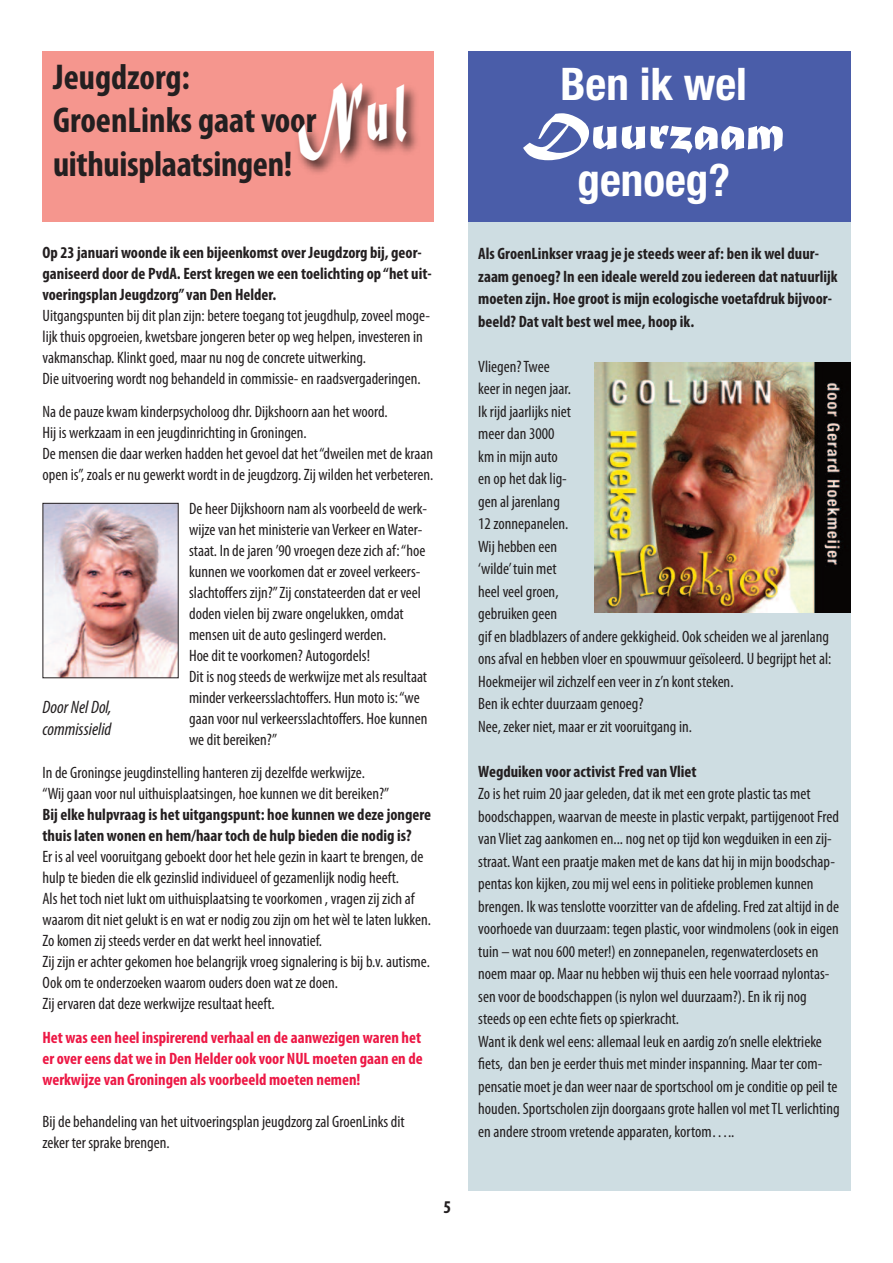
<style>
.page{position:relative;width:893px;height:1263px;background:#fff}
.page>*{position:absolute;margin:0;border:0;box-sizing:border-box;transform-origin:0 0}
.t1{font:87px "Matura MT Script Capitals";color:#fff;scale:.51 1}
.t2{font:54px "Matura MT Script Capitals";color:#fff}
.t3{font:700 condensed 45px "Helvetica Neue";color:#fff}
.t4{font:700 condensed 36px/43.7px "Myriad Pro";letter-spacing:-.005em;color:#231f20}
.t5{font:italic condensed 18px/21.6px "Myriad Pro";color:#231f20}
.t6{font:700 condensed 18px "Myriad Pro";color:#231f20}
.t7{font:condensed 16.5px/22.5px "Myriad Pro";color:#231f20}
.t8{font:700 condensed 16.5px/22.5px "Myriad Pro";color:#231f20}
.t9{font:700 condensed 16.5px/21px "Myriad Pro";color:#ed1845;text-align:justify}
</style>
<div class="page">
<div style="left:43px;top:51px;width:391px;height:170px;background:#f5968e"></div>
<div style="left:468px;top:221px;width:382px;height:970px;background:#cedde2"></div>
<img style="left:594px;top:362px;width:256px;height:250px">
<div style="left:468px;top:51px;width:382px;height:170px;background:#4a5da9"></div>
<img style="left:45px;top:505px;width:132px;height:171px">
<img style="left:268px;top:86px;width:166px;height:136px">
<h3 class="t4" style="left:53px;top:58px;width:265px">Jeugdzorg:<br>GroenLinks gaat voor uithuisplaatsingen!</h3>
<h1 class="t1" style="left:299px;top:58px;width:214px">Nul</h1>
<p class="t8" style="left:43px;top:243px;width:391px;line-height:21px">op 23 januari woonde ik een bijeenkomst over Jeugdzorg bij, geor&shy;ganiseerd door de Pvda. Eerst kregen we een toelichting op “het uit&shy;voeringsplan Jeugdzorg”van Den Helder.</p>
<p class="t7" style="left:43px;top:306px;width:389px;line-height:21px">Uitgangspunten bij dit plan zijn: betere toegang tot jeugdhulp, zoveel moge&shy;lijk thuis opgroeien, kwetsbare jongeren beter op weg helpen, investeren in vakmanschap. Klinkt goed, maar nu nog de concrete uitwerking.<br>Die uitvoering wordt nog behandeld in commissie- en raadsvergaderingen.</p>
<p class="t7" style="left:43px;top:403px;width:392px;line-height:21px">Na de pauze kwam kinderpsycholoog dhr. Dijkshoorn aan het woord.<br>Hij is werkzaam in een jeugdinrichting in Groningen.<br>De mensen die daar werken hadden het gevoel dat het“dweilen met de kraan open is”, zoals er nu gewerkt wordt in de jeugdzorg. Zij wilden het verbeteren.</p>
<p class="t7" style="left:189px;top:499px;width:240px;line-height:21px">De heer Dijkshoorn nam als voorbeeld de werk&shy;wijze van het ministerie van Verkeer enWater&shy;staat. In de jaren ’90 vroegen deze zich af:“hoe kunnen we voorkomen dat er zoveel verkeers&shy;slachtoffers zijn?”Zij constateerden dat er veel doden vielen bij zware ongelukken, omdat mensen uit de auto geslingerd werden.<br>Hoe dit te voorkomen? Autogordels!<br>Dit is nog steeds de werkwijze met als resultaat minder verkeersslachtoffers. Hun moto is:“we gaan voor nul verkeersslachtoffers. Hoe kunnen we dit bereiken?”</p>
<p class="t7" style="left:43px;top:764px;width:348px;line-height:21px">In de Groningse jeugdinstelling hanteren zij dezelfde werkwijze. “Wij gaan voor nul uithuisplaatsingen, hoe kunnen we dit bereiken?”</p>
<p class="t8" style="left:43px;top:806px;width:390px;line-height:21px">Bij elke hulpvraag is het uitgangspunt: hoe kunnen we deze jongere thuis laten wonen en hem/haar toch de hulp bieden die nodig is?</p>
<p class="t7" style="left:43px;top:848px;width:390px;line-height:21px">Er is al veel vooruitgang geboekt door het hele gezin in kaart te brengen, de hulp te bieden die elk gezinslid individueel of gezamenlijk nodig heeft.<br>Als het toch niet lukt om uithuisplaatsing te voorkomen , vragen zij zich af waarom dit niet gelukt is en wat er nodig zou zijn om het wèl te laten lukken.<br>Zo komen zij steeds verder en dat werkt heel innovatief.<br>Zij zijn er achter gekomen hoe belangrijk vroeg signalering is bij b.v. autisme.<br>Ook om te onderzoeken waarom ouders doen wat ze doen.<br>Zij ervaren dat deze werkwijze resultaat heeft.</p>
<p class="t9" style="left:43px;top:1028px;width:382px">Het was een heel inspirerend verhaal en de aanwezigen waren het er over eens dat we in Den Helder ook voor NUL moeten gaan en de werkwijze van Groningen als voorbeeld moeten nemen!</p>
<p class="t7" style="left:43px;top:1112px;width:364px;line-height:21px">Bij de behandeling van het uitvoeringsplan jeugdzorg zal GroenLinks dit zeker ter sprake brengen.</p>
<p class="t5" style="left:43px;top:698px;width:71px">Door Nel Dol, commissielid</p>
<p class="t6" style="left:443px;top:1200px;width:9px">5</p>
<h3 class="t3" style="left:560px;top:47px;width:188px">Ben ik wel</h3>
<h2 class="t2" style="left:522px;top:98px;width:264px">Duurzaam</h2>
<h3 class="t3" style="left:578px;top:143px;width:154px">genoeg?</h3>
<p class="t8" style="left:478px;top:244px;width:361px">als GroenLinkser vraag je je steeds weer af: ben ik wel duur&shy;zaam genoeg? In een ideale wereld zou iedereen dat natuurlijk moeten zijn. Hoe groot is mijn ecologische voetafdruk bijvoor&shy;beeld? Dat valt best wel mee, hoop ik.</p>
<p class="t7" style="left:478px;top:356px;width:355px">Vliegen?Twee<br>keer in negen jaar.<br>Ik rijd jaarlijks niet<br>meer dan 3000<br>km in mijn auto<br>en op het dak lig-<br>gen al jarenlang<br>12 zonnepanelen.<br>Wij hebben een<br>‘wilde’tuin met<br>heel veel groen,<br>gebruiken geen<br>gif en bladblazers of andere gekkigheid. Ook scheiden we al jarenlang ons afval en hebben vloer en spouwmuur geïsoleerd. U begrijpt het al:<br>Hoekmeijer wil zichzelf een veer in z’n kont steken.<br>Ben ik echter duurzaam genoeg?<br>Nee, zeker niet, maar er zit vooruitgang in.</p>
<p class="t8" style="left:478px;top:761px;width:220px">Wegduiken voor activist fred van Vliet</p>
<p class="t7" style="left:478px;top:784px;width:363px">Zo is het ruim 20 jaar geleden, dat ik met een grote plastic tas met boodschappen, waarvan de meeste in plastic verpakt, partijgenoot Fred van Vliet zag aankomen en... nog net op tijd kon wegduiken in een zij&shy;straat.Want een praatje maken met de kans dat hij in mijn boodschap&shy;pentas kon kijken, zou mij wel eens in politieke problemen kunnen brengen. Ik was tenslotte voorzitter van de afdeling. Fred zat altijd in de voorhoede van duurzaam: tegen plastic, voor windmolens (ook in eigen tuin – wat nou 600 meter!) en zonnepanelen, regenwaterclosets en noem maar op. Maar nu hebben wij thuis een hele voorraad nylontas&shy;sen voor de boodschappen (is nylon wel duurzaam?). En ik rij nog steeds op een echte fiets op spierkracht.<br>Want ik denk wel eens: allemaal leuk en aardig zo’n snelle elektrieke fiets, dan ben je eerder thuis met minder inspanning. Maar ter com&shy;pensatie moet je dan weer naar de sportschool om je conditie op peil te houden. Sportscholen zijn doorgaans grote hallen vol metTL verlichting en andere stroom vretende apparaten, kortom…..</p>
</div>
